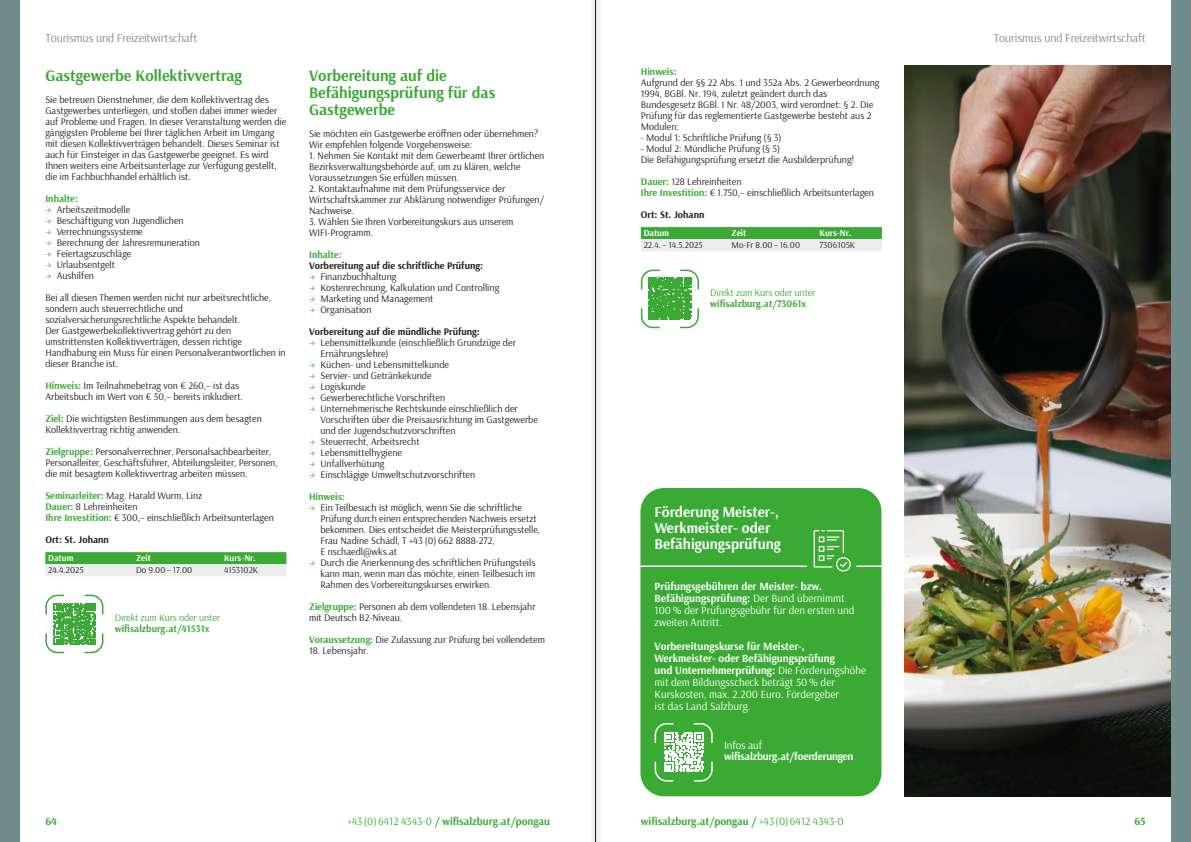
<style>
.page{position:relative;width:1191px;height:842px;background:#fff}
.page>*{position:absolute;margin:0;border:0;box-sizing:border-box;transform-origin:0 0}
.t1{font:700 16px/17px "Arsenal";color:#3baa35}
.t2{font:700 15px/16px "Arsenal";color:#fff}
.t3{font:12px "Arsenal";letter-spacing:-.01em;color:#878787}
.t4{font:11px/12px "Arsenal";color:#fff}
.t5{font:700 11px "Arsenal";color:#3baa35}
.t6{font:700 11px "Arsenal";letter-spacing:-.02em;color:#fff}
.t7{font:10px/11px "Arsenal";color:#1d1d1b}
.t8{font:700 10px "Arsenal";color:#1d1d1b}
.t9{font:700 10px "Arsenal";color:#3baa35}
.t10{font:10px "Arsenal";letter-spacing:-.01em;color:#3baa35}
.t11{font:9px "Arsenal";color:#1d1d1b}
.t12{font:700 9px "Arsenal";color:#fff}
.s1{color:#3baa35}
.s2{font-weight:700;color:#3baa35}
.s3{font-weight:700}
.s4{font-weight:400}
</style>
<div class="page">
<img style="left:904px;top:65px;width:267px;height:732px">
<div style="left:0;top:0;width:20px;height:842px;background:#708c8d"></div>
<div style="left:1171px;top:0;width:20px;height:842px;background:#708c8d"></div>
<svg style="left:45px;top:552px;width:241px;height:24px;background:#95cc92"></svg>
<svg style="left:45px;top:594px;width:59px;height:60px"></svg>
<div style="left:640px;top:488px;width:241px;height:308px;background:#3baa35;border-radius:23px"></div>
<svg style="left:654px;top:723px;width:59px;height:59px"></svg>
<hr style="left:636px;top:565px;width:170px;height:2px;background:#fff">
<hr style="left:857px;top:565px;width:32px;height:2px;background:#fff">
<svg style="left:813px;top:530px;width:38px;height:42px"></svg>
<svg style="left:641px;top:227px;width:241px;height:24px;background:#94cb91"></svg>
<svg style="left:640px;top:269px;width:59px;height:60px"></svg>
<div style="left:589px;top:0;width:13px;height:842px;background:#1d1d1b;opacity:.75"></div>
<hr style="left:595px;top:0;width:1px;height:842px;background:#1d1d1b">
<p class="t3" style="left:45px;top:30px;width:154px">Tourismus und Freizeitwirtschaft</p>
<h1 class="t1" style="left:45px;top:67px;width:198px">Gastgewerbe Kollektivvertrag</h1>
<p class="t7" style="left:45px;top:94px;width:242px">Sie betreuen Dienstnehmer, die dem Kollektivvertrag des Gastgewerbes unterliegen, und stoßen dabei immer wieder auf Probleme und Fragen. In dieser Veranstaltung werden die gängigsten Probleme bei Ihrer täglichen Arbeit im Umgang mit diesen Kollektivverträgen behandelt. Dieses Seminar ist auch für Einsteiger in das Gastgewerbe geeignet. Es wird Ihnen weiters eine Arbeitsunterlage zur Verfügung gestellt, die im Fachbuchhandel erhältlich ist.</p>
<p class="t9" style="left:45px;top:192px;width:34px">Inhalte:</p>
<p class="t7" style="left:45px;top:204px;width:86px"><span class="s1">→</span> Arbeitszeitmodelle</p>
<p class="t7" style="left:45px;top:215px;width:140px"><span class="s1">→</span> Beschäftigung von Jugendlichen</p>
<p class="t7" style="left:45px;top:226px;width:99px"><span class="s1">→</span> Verrechnungssysteme</p>
<p class="t7" style="left:45px;top:237px;width:156px"><span class="s1">→</span> Berechnung der Jahresremuneration</p>
<p class="t7" style="left:45px;top:248px;width:88px"><span class="s1">→</span> Feiertagszuschläge</p>
<p class="t7" style="left:45px;top:259px;width:71px"><span class="s1">→</span> Urlaubsentgelt</p>
<p class="t7" style="left:45px;top:270px;width:50px"><span class="s1">→</span> Aushilfen</p>
<p class="t7" style="left:45px;top:292px;width:242px">Bei all diesen Themen werden nicht nur arbeitsrechtliche, sondern auch steuerrechtliche und sozialversicherungsrechtliche Aspekte behandelt.<br>Der Gastgewerbekollektivvertrag gehört zu den umstrittensten Kollektivverträgen, dessen richtige Handhabung ein Muss für einen Personalverantwortlichen in dieser Branche ist.</p>
<p class="t7" style="left:45px;top:380px;width:199px"><span class="s2">Hinweis:</span> Im Teilnahmebetrag von € 260,– ist das<br>Arbeitsbuch im Wert von € 50,– bereits inkludiert.</p>
<p class="t7" style="left:45px;top:413px;width:218px"><span class="s2">Ziel:</span> Die wichtigsten Bestimmungen aus dem besagten<br>Kollektivvertrag richtig anwenden.</p>
<p class="t7" style="left:45px;top:446px;width:234px"><span class="s2">Zielgruppe:</span> Personalverrechner, Personalsachbearbeiter,<br>Personalleiter, Geschäftsführer, Abteilungsleiter, Personen, die mit besagtem Kollektivvertrag arbeiten müssen.</p>
<p class="t7" style="left:45px;top:490px;width:230px"><span class="s2">Seminarleiter:</span> Mag. Harald Wurm, Linz<br><span class="s2">Dauer:</span> 8 Lehreinheiten<br><span class="s2">Ihre Investition:</span> € 300,– einschließlich Arbeitsunterlagen</p>
<p class="t8" style="left:45px;top:533px;width:65px">Ort: St. Johann</p>
<p class="t12" style="left:48px;top:552px;width:27px">Datum</p>
<p class="t12" style="left:136px;top:552px;width:16px">Zeit</p>
<p class="t12" style="left:224px;top:552px;width:33px">Kurs-Nr.</p>
<p class="t11" style="left:48px;top:564px;width:37px">24.4.2025</p>
<p class="t11" style="left:136px;top:564px;width:58px">Do 9.00 – 17.00</p>
<p class="t11" style="left:224px;top:564px;width:36px">4153102K</p>
<p class="t10" style="left:115px;top:610px;width:107px">Direkt zum Kurs oder unter</p>
<p class="t9" style="left:115px;top:621px;width:96px">wifisalzburg.at/41531x</p>
<h1 class="t1" style="left:309px;top:67px;width:188px">Vorbereitung auf die<br>Befähigungsprüfung für das<br>Gastgewerbe</h1>
<p class="t7" style="left:309px;top:128px;width:231px">Sie möchten ein Gastgewerbe eröffnen oder übernehmen?<br>Wir empfehlen folgende Vorgehensweise:</p>
<p class="t7" style="left:309px;top:150px;width:237px">1. Nehmen Sie Kontakt mit dem Gewerbeamt Ihrer örtlichen<br>Bezirksverwaltungsbehörde auf, um zu klären, welche<br>Voraussetzungen Sie erfüllen müssen.</p>
<p class="t7" style="left:309px;top:183px;width:236px">2. Kontaktaufnahme mit dem Prüfungsservice der<br>Wirtschaftskammer zur Abklärung notwendiger Prüfungen/<br>Nachweise.</p>
<p class="t7" style="left:309px;top:216px;width:206px">3. Wählen Sie Ihren Vorbereitungskurs aus unserem<br>WIFI-Programm.</p>
<p class="t9" style="left:309px;top:248px;width:34px">Inhalte:</p>
<p class="t8" style="left:309px;top:259px;width:175px">Vorbereitung auf die schriftliche Prüfung:</p>
<p class="t7" style="left:309px;top:271px;width:89px"><span class="s1">→</span> Finanzbuchhaltung</p>
<p class="t7" style="left:309px;top:282px;width:192px"><span class="s1">→</span> Kostenrechnung, Kalkulation und Controlling</p>
<p class="t7" style="left:309px;top:293px;width:126px"><span class="s1">→</span> Marketing und Management</p>
<p class="t7" style="left:309px;top:304px;width:64px"><span class="s1">→</span> Organisation</p>
<p class="t8" style="left:309px;top:325px;width:172px">Vorbereitung auf die mündliche Prüfung:</p>
<p class="t7" style="left:320px;top:337px;width:197px;text-indent:-11px"><span class="s1">→</span> Lebensmittelkunde (einschließlich Grundzüge der<br>Ernährungslehre)</p>
<p class="t7" style="left:309px;top:359px;width:141px"><span class="s1">→</span> Küchen- und Lebensmittelkunde</p>
<p class="t7" style="left:309px;top:370px;width:124px"><span class="s1">→</span> Servier- und Getränkekunde</p>
<p class="t7" style="left:309px;top:381px;width:58px"><span class="s1">→</span> Logiskunde</p>
<p class="t7" style="left:309px;top:392px;width:138px"><span class="s1">→</span> Gewerberechtliche Vorschriften</p>
<p class="t7" style="left:320px;top:403px;width:219px;text-indent:-11px"><span class="s1">→</span> Unternehmerische Rechtskunde einschließlich der<br>Vorschriften über die Preisausrichtung im Gastgewerbe und der Jugendschutzvorschriften</p>
<p class="t7" style="left:309px;top:436px;width:112px"><span class="s1">→</span> Steuerrecht, Arbeitsrecht</p>
<p class="t7" style="left:309px;top:447px;width:94px"><span class="s1">→</span> Lebensmittelhygiene</p>
<p class="t7" style="left:309px;top:458px;width:77px"><span class="s1">→</span> Unfallverhütung</p>
<p class="t7" style="left:309px;top:464px;width:168px;line-height:22px"><span class="s1">→</span> Einschlägige Umweltschutzvorschriften<br><span class="s2">Hinweis:</span></p>
<p class="t7" style="left:320px;top:502px;width:221px;text-indent:-11px"><span class="s1">→</span> Ein Teilbesuch ist möglich, wenn Sie die schriftliche Prüfung durch einen entsprechenden Nachweis ersetzt bekommen. Dies entscheidet die Meisterprüfungsstelle, Frau Nadine Schädl, T +43 (0) 662 8888-272,<br>E nschaedl@wks.at</p>
<p class="t7" style="left:320px;top:557px;width:216px;text-align:justify;text-indent:-11px"><span class="s1">→</span> Durch die Anerkennung des schriftlichen Prüfungsteils kann man, wenn man das möchte, einen Teilbesuch im Rahmen des Vorbereitungskurses erwirken.</p>
<p class="t7" style="left:309px;top:601px;width:228px"><span class="s2">Zielgruppe:</span> Personen ab dem vollendeten 18. Lebensjahr mit Deutsch B2-Niveau.</p>
<p class="t7" style="left:309px;top:634px;width:237px"><span class="s2">Voraussetzung:</span> Die Zulassung zur Prüfung bei vollendetem</p>
<p class="t7" style="left:309px;top:645px;width:61px">18. Lebensjahr.</p>
<p class="t9" style="left:641px;top:65px;width:37px">Hinweis:</p>
<p class="t7" style="left:641px;top:77px;width:240px">Aufgrund der §§ 22 Abs. 1 und 352a Abs. 2 Gewerbeordnung 1994, BGBl. Nr. 194, zuletzt geändert durch das Bundesgesetz BGBl. I Nr. 48/2003, wird verordnet: § 2. Die Prüfung für das reglementierte Gastgewerbe besteht aus 2<br>Modulen:</p>
<p class="t7" style="left:641px;top:132px;width:142px">- Modul 1: Schriftliche Prüfung (§ 3)</p>
<p class="t7" style="left:641px;top:143px;width:215px">- Modul 2: Mündliche Prüfung (§ 5)<br>Die Befähigungsprüfung ersetzt die Ausbilderprüfung!</p>
<p class="t7" style="left:641px;top:176px;width:235px"><span class="s2">Dauer:</span> 128 Lehreinheiten<br><span class="s2">Ihre Investition:</span> € 1.750,– einschließlich Arbeitsunterlagen</p>
<p class="t8" style="left:641px;top:208px;width:65px">Ort: St. Johann</p>
<p class="t12" style="left:643px;top:227px;width:27px">Datum</p>
<p class="t12" style="left:731px;top:227px;width:16px">Zeit</p>
<p class="t12" style="left:819px;top:227px;width:33px">Kurs-Nr.</p>
<p class="t11" style="left:643px;top:239px;width:60px">22.4. – 14.5.2025</p>
<p class="t11" style="left:731px;top:239px;width:70px">Mo-Fr 8.00 – 16.00</p>
<p class="t11" style="left:819px;top:239px;width:37px">7306105K</p>
<p class="t10" style="left:710px;top:285px;width:107px">Direkt zum Kurs oder unter</p>
<p class="t9" style="left:710px;top:296px;width:98px">wifisalzburg.at/73061x</p>
<h2 class="t2" style="left:654px;top:504px;width:128px">Förderung Meister-,<br>Werkmeister- oder<br>Befähigungsprüfung</h2>
<p class="t4" style="left:654px;top:580px;width:201px"><span class="s3">Prüfungsgebühren der Meister- bzw.<br>Befähigungsprüfung:</span> Der Bund übernimmt 100 % der Prüfungsgebühr für den ersten und zweiten Antritt.</p>
<p class="t4" style="left:654px;top:640px;width:213px"><span class="s3">Vorbereitungskurse für Meister-, Werkmeister- oder Befähigungsprüfung<br>und Unternehmerprüfung:</span> Die Förderungshöhe mit dem Bildungsscheck beträgt 50 % der Kurskosten, max. 2.200 Euro. Fördergeber<br>ist das Land Salzburg.</p>
<p class="t4" style="left:724px;top:739px;width:40px">Infos auf</p>
<p class="t6" style="left:724px;top:749px;width:131px">wifisalzburg.at/foerderungen</p>
<p class="t3" style="left:993px;top:30px;width:154px">Tourismus und Freizeitwirtschaft</p>
<p class="t5" style="left:45px;top:813px;width:13px">64</p>
<p class="t5" style="left:347px;top:813px;width:204px"><span class="s4">+43 (0) 6412 4343-0</span> / wifisalzburg.at/pongau</p>
<p class="t5" style="left:641px;top:813px;width:204px">wifisalzburg.at/pongau / <span class="s4">+43 (0) 6412 4343-0</span></p>
<p class="t5" style="left:1134px;top:813px;width:13px">65</p>
</div>
